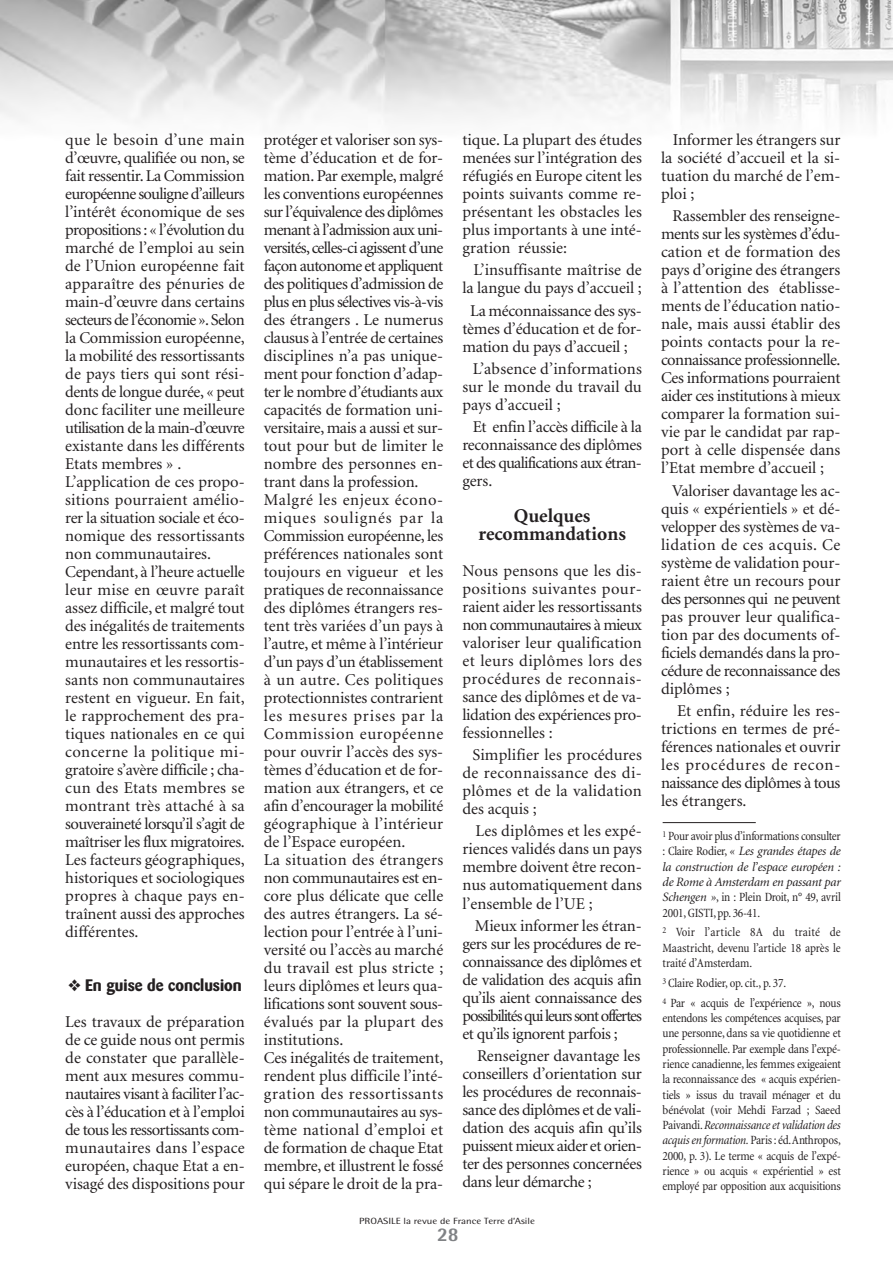
<style>
.page{position:relative;width:893px;height:1263px;background:#fff}
.page>*{position:absolute;margin:0;border:0;box-sizing:border-box;transform-origin:0 0}
.t1{font:700 19.5px/18px "Minion";color:#231f20;text-align:center}
.t2{font:800 19.5px "Rotis Semi Sans";color:#808285}
.t3{font:16.5px/18px "Minion";letter-spacing:-.01em;color:#231f20;text-align:justify}
.t4{font:700 16.5px "Barmeno";color:#231f20}
.t5{font:condensed 12.75px/15.3px "Minion";letter-spacing:-.02em;color:#231f20;text-align:justify}
.t6{font:9px "Rotis Semi Sans";color:#231f20;scale:1.2 1}
.s1{font-style:italic;font-stretch:normal}
.s2{font-style:italic}
</style>
<div class="page">
<img style="left:0;top:0;width:893px;height:123px">
<hr style="left:663px;top:822px;width:93px;height:1px;background:#231f20">
<p class="t3" style="left:65px;top:132px;width:181px;text-align:left">que le besoin d’une main d’œuvre, qualifiée ou non, se fait ressentir. La Commission européenne souligne d’ailleurs l’intérêt économique de ses propositions : « l’évolution du marché de l’emploi au sein de l’Union européenne fait apparaître des pénuries de main-d’œuvre dans certains secteurs de l’économie ». Selon la Commission européenne, la mobilité des ressortissants de pays tiers qui sont rési&shy;dents de longue durée, « peut donc faciliter une meilleure utilisation de la main-d’œuvre existante dans les différents<br>Etats membres » .<br>L’application de ces propo&shy;sitions pourraient amélio&shy;rer la situation sociale et éco&shy;nomique des ressortissants non communautaires.<br>Cependant, à l’heure actuelle leur mise en œuvre paraît assez difficile, et malgré tout des inégalités de traitements entre les ressortissants com&shy;munautaires et les ressortis&shy;sants non communautaires restent en vigueur. En fait, le rapprochement des pra&shy;tiques nationales en ce qui concerne la politique mi&shy;gratoire s’avère difficile ; cha&shy;cun des Etats membres se montrant très attaché à sa souveraineté lorsqu’il s’agit de maîtriser les flux migratoires.<br>Les facteurs géographiques, historiques et sociologiques propres à chaque pays en&shy;traînent aussi des approches différentes.</p>
<p class="t4" style="left:68px;top:977px;width:175px">❖ En guise de conclusion</p>
<p class="t3" style="left:65px;top:1014px;width:181px">Les travaux de préparation de ce guide nous ont permis de constater que parallèle&shy;ment aux mesures commu&shy;nautaires visant à faciliter l’ac&shy;cès à l’éducation et à l’emploi de tous les ressortissants com&shy;munautaires dans l’espace européen, chaque Etat a en&shy;visagé des dispositions pour</p>
<p class="t3" style="left:264px;top:132px;width:181px;text-align:left">protéger et valoriser son sys&shy;tème d’éducation et de for&shy;mation. Par exemple, malgré les conventions européennes sur l’équivalence des diplômes menant à l’admission aux uni&shy;versités, celles-ci agissent d’une façon autonome et appliquent des politiques d’admission de plus en plus sélectives vis-à-vis des étrangers . Le numerus clausus à l’entrée de certaines disciplines n’a pas unique&shy;ment pour fonction d’adap&shy;ter le nombre d’étudiants aux capacités de formation uni&shy;versitaire, mais a aussi et sur&shy;tout pour but de limiter le nombre des personnes en&shy;trant dans la profession.<br>Malgré les enjeux écono&shy;miques soulignés par la<br>Commission européenne, les préférences nationales sont toujours en vigueur et les pratiques de reconnaissance des diplômes étrangers res&shy;tent très variées d’un pays à l’autre, et même à l’intérieur d’un pays d’un établissement à un autre. Ces politiques protectionnistes contrarient les mesures prises par la<br>Commission européenne pour ouvrir l’accès des sys&shy;tèmes d’éducation et de for&shy;mation aux étrangers, et ce afin d’encourager la mobilité géographique à l’intérieur de l’Espace européen.<br>La situation des étrangers non communautaires est en&shy;core plus délicate que celle des autres étrangers. La sé&shy;lection pour l’entrée à l’uni&shy;versité ou l’accès au marché du travail est plus stricte ; leurs diplômes et leurs qua&shy;lifications sont souvent sous&shy;évalués par la plupart des institutions.<br>Ces inégalités de traitement, rendent plus difficile l’inté&shy;gration des ressortissants non communautaires au sys&shy;tème national d’emploi et de formation de chaque Etat membre, et illustrent le fossé qui sépare le droit de la pra-</p>
<p class="t3" style="left:462px;top:132px;width:181px">tique. La plupart des études menées sur l’intégration des réfugiés en Europe citent les points suivants comme re&shy;présentant les obstacles les plus importants à une inté&shy;gration réussie:</p>
<p class="t3" style="left:462px;top:262px;width:181px;text-align:right">L’insuffisante maîtrise de la langue du pays d’accueil ;</p>
<p class="t3" style="left:462px;top:303px;width:181px;text-indent:8px">La méconnaissance des sys&shy;tèmes d’éducation et de for&shy;mation du pays d’accueil ;</p>
<p class="t3" style="left:462px;top:361px;width:181px;text-indent:10px">L’absence d’informations sur le monde du travail du pays d’accueil ;</p>
<p class="t3" style="left:462px;top:419px;width:181px;text-indent:10px">Et enfin l’accès difficile à la reconnaissance des diplômes et des qualifications aux étran&shy;gers.</p>
<p class="t1" style="left:478px;top:508px;width:149px">Quelques recommandations</p>
<p class="t3" style="left:462px;top:563px;width:181px">Nous pensons que les dis&shy;positions suivantes pour&shy;raient aider les ressortissants non communautaires à mieux valoriser leur qualification et leurs diplômes lors des procédures de reconnais&shy;sance des diplômes et de va&shy;lidation des expériences pro&shy;fessionnelles :</p>
<p class="t3" style="left:462px;top:747px;width:181px;text-indent:10px">Simplifier les procédures de reconnaissance des di&shy;plômes et de la validation des acquis ;</p>
<p class="t3" style="left:462px;top:823px;width:181px;text-indent:13px">Les diplômes et les expé&shy;riences validés dans un pays membre doivent être recon&shy;nus automatiquement dans l’ensemble de l’UE ;</p>
<p class="t3" style="left:462px;top:918px;width:181px;text-indent:12px">Mieux informer les étran&shy;gers sur les procédures de re&shy;connaissance des diplômes et de validation des acquis afin qu’ils aient connaissance des possibilités qui leurs sont offertes et qu’ils ignorent parfois ;</p>
<p class="t3" style="left:462px;top:1048px;width:181px;text-indent:15px">Renseigner davantage les conseillers d’orientation sur les procédures de reconnais&shy;sance des diplômes et de vali&shy;dation des acquis afin qu’ils puissent mieux aider et orien&shy;ter des personnes concernées dans leur démarche ;</p>
<p class="t6" style="left:359px;top:1218px;width:148px">PROASILE la revue de France Terre d’Asile</p>
<p class="t2" style="left:437px;top:1228px;width:23px">28</p>
<p class="t3" style="left:661px;top:132px;width:181px;text-indent:12px">Informer les étrangers sur la société d’accueil et la si&shy;tuation du marché de l’em&shy;ploi ;</p>
<p class="t3" style="left:661px;top:208px;width:181px;text-indent:12px">Rassembler des renseigne&shy;ments sur les systèmes d’édu&shy;cation et de formation des pays d’origine des étrangers à l’attention des établisse&shy;ments de l’éducation natio&shy;nale, mais aussi établir des points contacts pour la re&shy;connaissance professionnelle.<br>Ces informations pourraient aider ces institutions à mieux comparer la formation sui&shy;vie par le candidat par rap&shy;port à celle dispensée dans l’Etat membre d’accueil ;</p>
<p class="t3" style="left:661px;top:482px;width:181px;text-indent:11px">Valoriser davantage les ac&shy;quis « expérientiels » et dé&shy;velopper des systèmes de va&shy;lidation de ces acquis. Ce système de validation pour&shy;raient être un recours pour des personnes qui ne peuvent pas prouver leur qualifica&shy;tion par des documents of&shy;ficiels demandés dans la pro&shy;cédure de reconnaissance des diplômes ;</p>
<p class="t3" style="left:661px;top:703px;width:181px;text-indent:16px">Et enfin, réduire les res&shy;trictions en termes de pré&shy;férences nationales et ouvrir les procédures de recon&shy;naissance des diplômes à tous les étrangers.</p>
<p class="t5" style="left:663px;top:829px;width:180px"><sup>1</sup> Pour avoir plus d’informations consulter : Claire Rodier, <span class="s1">« Les grandes étapes de la construction de l’espace européen : de Rome à Amsterdam en passant par Schengen »</span>, in : Plein Droit, n° 49, avril 2001, GISTI, pp. 36-41.</p>
<p class="t5" style="left:663px;top:926px;width:180px"><sup>2</sup> Voir l’article 8A du traité de Maastricht, devenu l’article 18 après le traité d’Amsterdam.</p>
<p class="t5" style="left:663px;top:974px;width:180px;line-height:19.8px"><sup>3</sup> Claire Rodier, op. cit., p. 37.<br><sup>4</sup> Par « acquis de l’expérience », nous</p>
<p class="t5" style="left:663px;top:1011px;width:180px">entendons les compétences acquises, par une personne, dans sa vie quotidienne et professionnelle. Par exemple dans l’expé&shy;rience canadienne, les femmes exigeaient la reconnaissance des « acquis expérien&shy;tiels » issus du travail ménager et du bénévolat (voir Mehdi Farzad ; Saeed Paivandi. <span class="s2">Reconnaissance et validation des acquis en formation.</span> Paris : éd. Anthropos, 2000, p. 3). Le terme « acquis de l’expé&shy;rience » ou acquis « expérientiel » est employé par opposition aux acquisitions</p>
</div>
